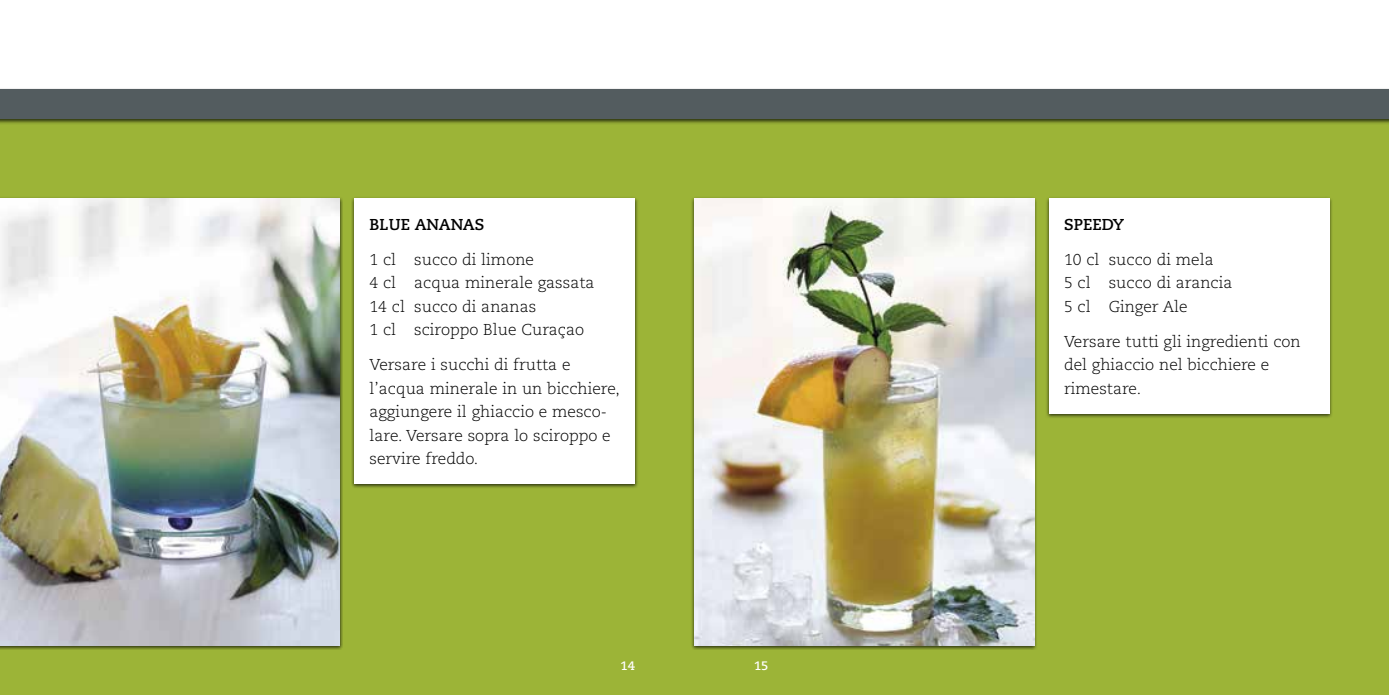
<style>
.page{position:relative;width:1389px;height:695px;background:#fff}
.page>*{position:absolute;margin:0;border:0;box-sizing:border-box;transform-origin:0 0}
.t1{font:300 15.75px/23.4px "Caecilia LT Std";color:#000}
.t2{font:700 15.75px "Caecilia LT Std";color:#000}
.t3{font:700 12.25px "Caecilia LT Std";color:#fff}
</style>
<div class="page">
<div style="left:0;top:89px;width:694px;height:605px;background:#9cb437"></div>
<div style="left:694px;top:89px;width:695px;height:605px;background:#9cb437"></div>
<div style="left:0;top:196px;width:343px;height:454px;background:#000;opacity:.7"></div>
<img style="left:0;top:198px;width:340px;height:447px">
<div style="left:691px;top:196px;width:347px;height:454px;background:#000;opacity:.7"></div>
<img style="left:694px;top:198px;width:340px;height:447px">
<div style="left:0;top:87px;width:1389px;height:37px;background:#000;opacity:.7"></div>
<div style="left:0;top:89px;width:1389px;height:30px;background:#535c5f"></div>
<div style="left:351px;top:196px;width:287px;height:293px;background:#000;opacity:.7"></div>
<div style="left:355px;top:198px;width:280px;height:286px;background:#fff"></div>
<div style="left:1046px;top:196px;width:287px;height:223px;background:#000;opacity:.7"></div>
<div style="left:1049px;top:198px;width:280px;height:215px;background:#fff"></div>
<p class="t2" style="left:370px;top:215px;width:116px">BLUE ANANAS</p>
<p class="t1" style="left:370px;top:248px;width:226px">1 cl succo di limone<br>4 cl acqua minerale gassata<br>14 cl succo di ananas<br>1 cl sciroppo Blue Curaçao</p>
<p class="t1" style="left:370px;top:353px;width:252px">Versare i succhi di frutta e l’acqua minerale in un bicchiere, aggiungere il ghiaccio e mesco&shy;lare. Versare sopra lo sciroppo e servire freddo.</p>
<p class="t3" style="left:620px;top:658px;width:16px">14</p>
<p class="t3" style="left:754px;top:658px;width:16px">15</p>
<p class="t2" style="left:1064px;top:215px;width:62px">SPEEDY</p>
<p class="t1" style="left:1064px;top:248px;width:170px">10 cl succo di mela<br>5 cl succo di arancia<br>5 cl Ginger Ale</p>
<p class="t1" style="left:1064px;top:330px;width:238px">Versare tutti gli ingredienti con del ghiaccio nel bicchiere e rimestare.</p>
</div>
